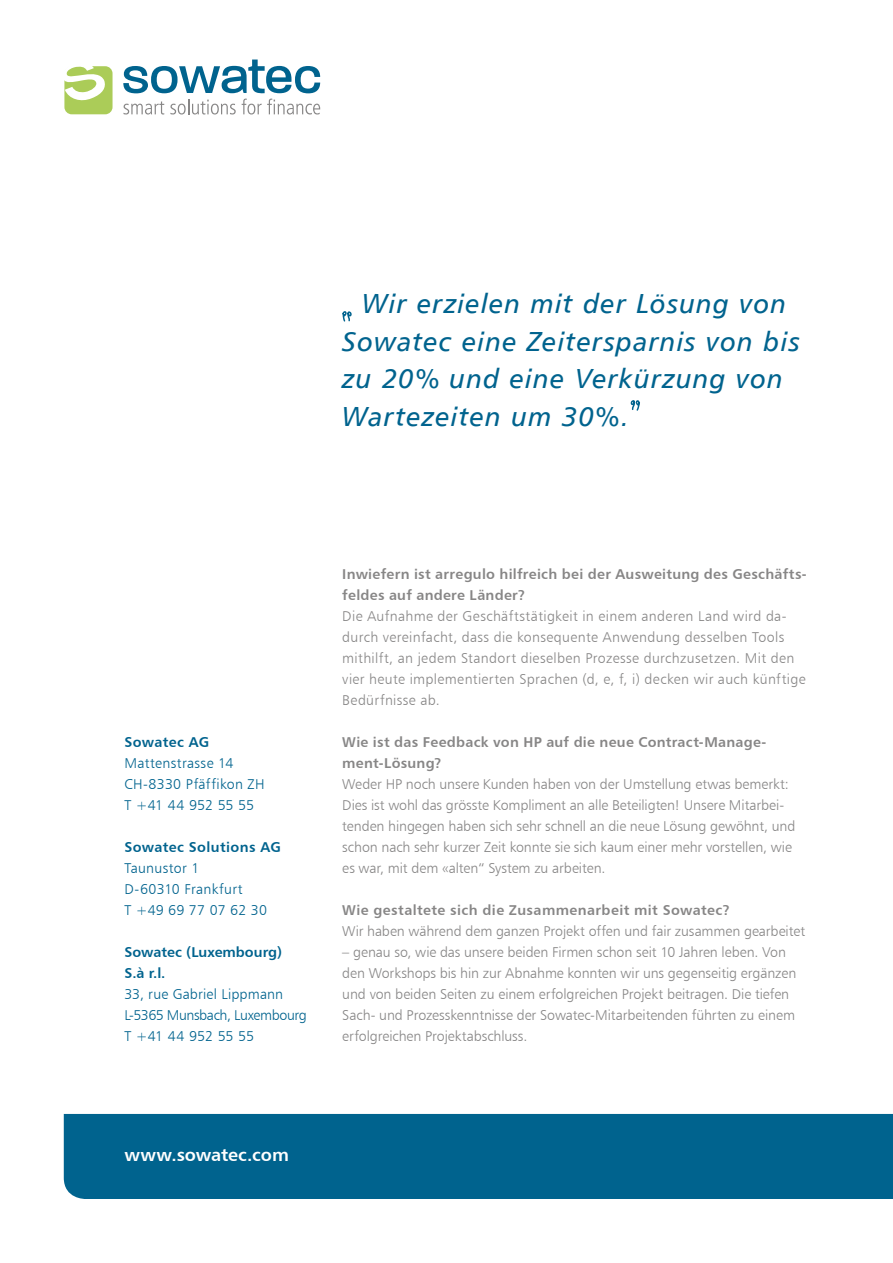
<style>
.page{position:relative;width:893px;height:1263px;background:#fff}
.page>*{position:absolute;margin:0;border:0;box-sizing:border-box;transform-origin:0 0}
.t1{font:27px/37.5px "Humanist 777 BT Italic B";letter-spacing:.04em;color:#00638e}
.t2{font:18px "Humanist 777 BT Bold B";letter-spacing:-.005em;color:#fff}
.t3{font:14.25px/21px "Humanist 777 BT Light B";color:#878686}
.t4{font:14.25px/21px "Humanist 777 BT Light B";letter-spacing:.025em;color:#878686}
.t5{font:14.25px/21px "Humanist 777 BT Bold B";letter-spacing:.02em;color:#878686}
.t6{font:14.25px/21px "Humanist 777 BT Light B";letter-spacing:.015em;color:#00638e}
.t7{font:14.25px/21px "Humanist 777 BT Light B";letter-spacing:-.005em;color:#00638e}
.t8{font:14.25px/21px "Humanist 777 BT Bold B";letter-spacing:.015em;color:#00638e}
</style>
<div class="page">
<svg style="left:123px;top:60px;width:197px;height:54px"></svg>
<div style="left:64px;top:66px;width:49px;height:48px;background:#abcc58;border-radius:7px"></div>
<svg style="left:64px;top:66px;width:43px;height:37px"></svg>
<svg style="left:342px;top:311px;width:10px;height:11px"></svg>
<svg style="left:630px;top:400px;width:10px;height:11px"></svg>
<div style="left:64px;top:1114px;width:829px;height:85px;background:#00638e"></div>
<h1 class="t1" style="left:342px;top:284px;width:459px;text-indent:20px">Wir erzielen mit der Lösung von<br>Sowatec eine Zeitersparnis von bis zu 20% und eine Verkürzung von<br>Wartezeiten um 30%.</h1>
<p class="t8" style="left:124px;top:731px;width:86px">Sowatec AG</p>
<p class="t6" style="left:124px;top:752px;width:142px">Mattenstrasse 14<br>CH-8330 Pfäffikon ZH<br>T +41 44 952 55 55</p>
<p class="t8" style="left:124px;top:836px;width:158px">Sowatec Solutions AG</p>
<p class="t6" style="left:124px;top:857px;width:144px">Taunustor 1<br>D-60310 Frankfurt<br>T +49 69 77 07 62 30</p>
<p class="t8" style="left:124px;top:941px;width:159px">Sowatec (Luxembourg)<br>S.à r.l.</p>
<p class="t7" style="left:124px;top:983px;width:184px">33, rue Gabriel Lippmann<br>L-5365 Munsbach, Luxembourg<br>T +41 44 952 55 55</p>
<p class="t5" style="left:342px;top:563px;width:466px">Inwiefern ist arregulo hilfreich bei der Ausweitung des Geschäfts&shy;feldes auf andere Länder?</p>
<p class="t4" style="left:342px;top:605px;width:465px">Die Aufnahme der Geschäftstätigkeit in einem anderen Land wird da&shy;durch vereinfacht, dass die konsequente Anwendung desselben Tools mithilft, an jedem Standort dieselben Prozesse durchzusetzen. Mit den vier heute implementierten Sprachen (d, e, f, i) decken wir auch künftige Bedürfnisse ab.</p>
<p class="t5" style="left:342px;top:731px;width:426px">Wie ist das Feedback von HP auf die neue Contract-Manage&shy;ment-Lösung?</p>
<p class="t3" style="left:342px;top:773px;width:455px">Weder HP noch unsere Kunden haben von der Umstellung etwas bemerkt:<br>Dies ist wohl das grösste Kompliment an alle Beteiligten! Unsere Mitarbei&shy;tenden hingegen haben sich sehr schnell an die neue Lösung gewöhnt, und schon nach sehr kurzer Zeit konnte sie sich kaum einer mehr vorstellen, wie es war, mit dem «alten“ System zu arbeiten.</p>
<p class="t5" style="left:342px;top:899px;width:389px">Wie gestaltete sich die Zusammenarbeit mit Sowatec?</p>
<p class="t3" style="left:342px;top:920px;width:464px">Wir haben während dem ganzen Projekt offen und fair zusammen gearbeitet</p>
<p class="t3" style="left:342px;top:941px;width:455px">– genau so, wie das unsere beiden Firmen schon seit 10 Jahren leben. Von den Workshops bis hin zur Abnahme konnten wir uns gegenseitig ergänzen und von beiden Seiten zu einem erfolgreichen Projekt beitragen. Die tiefen Sach- und Prozesskenntnisse der Sowatec-Mitarbeitenden führten zu einem erfolgreichen Projektabschluss.</p>
<p class="t2" style="left:124px;top:1143px;width:166px">www.sowatec.com</p>
</div>
